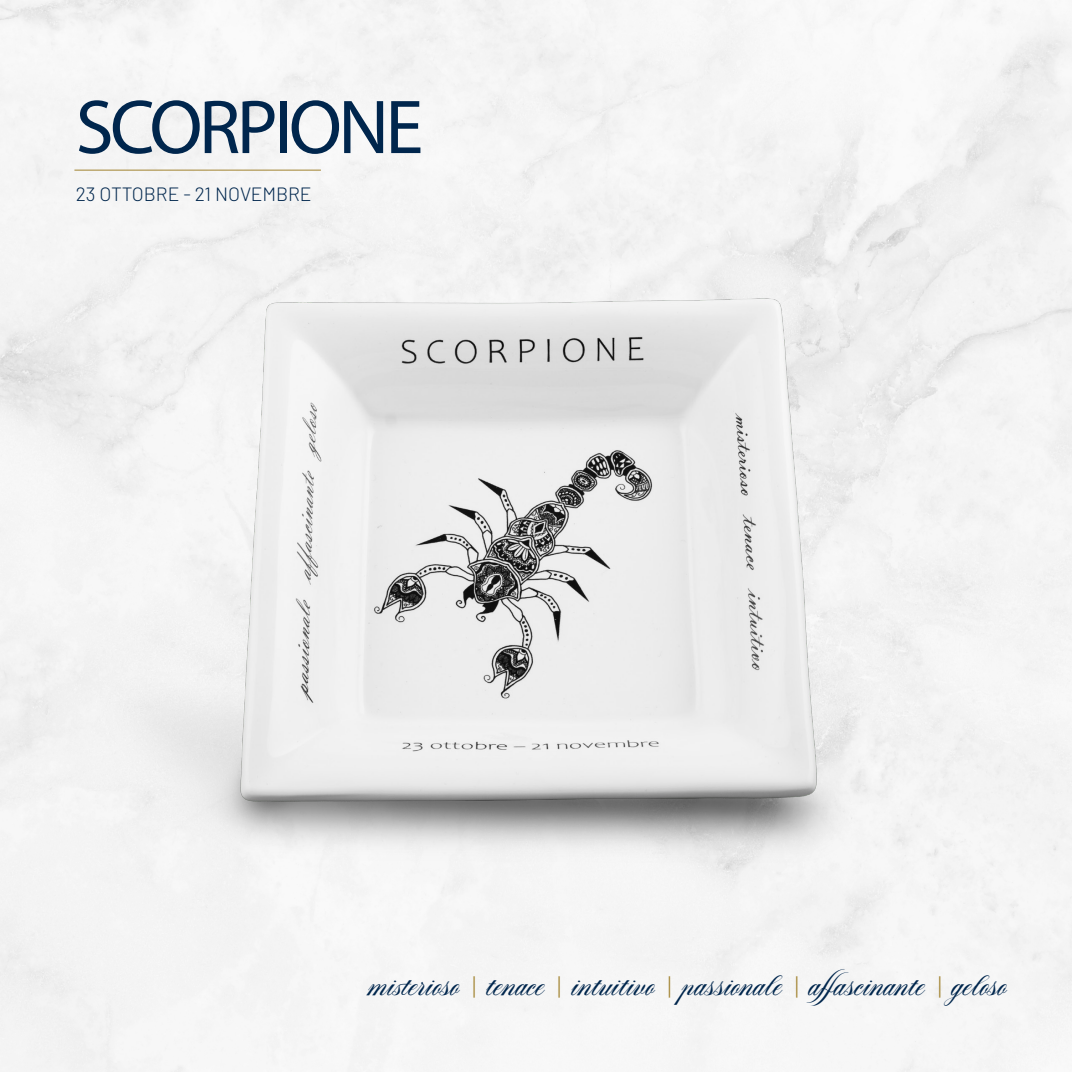
<style>
.page{position:relative;width:1072px;height:1072px;background:#fff}
.page>*{position:absolute;margin:0;border:0;box-sizing:border-box;transform-origin:0 0}
.t1{font:77px "Myriad Pro";letter-spacing:-.045em;color:#00264d}
.t2{font:700 21px "Aston Script Pro";color:#00264d}
.t3{font:300 19.25px "Barlow";color:#00264d}
.s1{color:#a1822e}
</style>
<div class="page">
<hr style="left:74px;top:170px;width:247px;height:1px;background:#a1822e">
<img style="left:66px;top:180px;width:897px;height:754px">
<p class="t1" style="left:76px;top:80px;width:349px">SCORPIONE</p>
<p class="t3" style="left:76px;top:182px;width:237px">23 OTTOBRE - 21 NOVEMBRE</p>
<p class="t2" style="left:368px;top:975px;width:640px">misterioso <span class="s1">|</span> tenace <span class="s1">|</span> intuitivo <span class="s1">|</span> passionale <span class="s1">|</span> affascinante <span class="s1">|</span> geloso</p>
</div>
